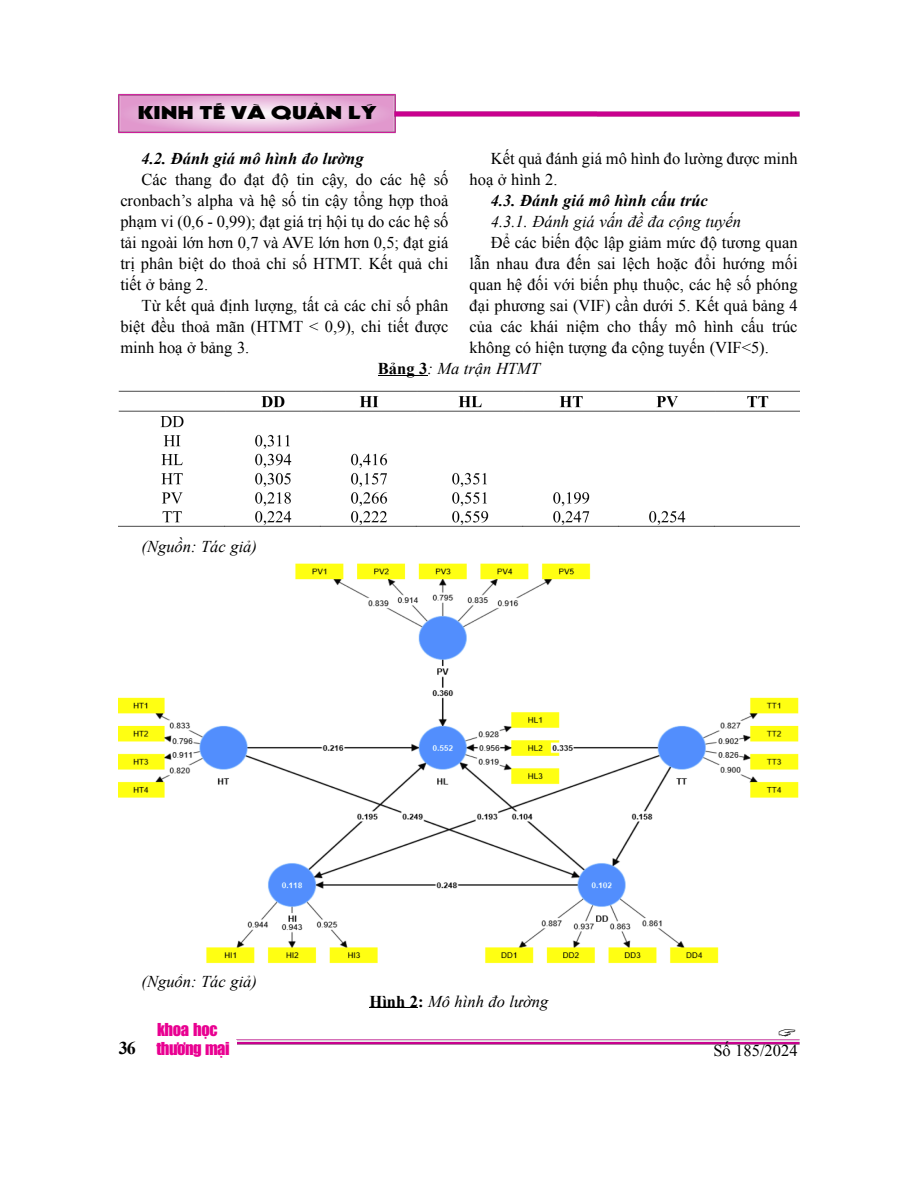
<style>
.page{position:relative;width:918px;height:1188px;background:#fff}
.page>*{position:absolute;margin:0;border:0;box-sizing:border-box;transform-origin:0 0}
.t1{font:18px "UTM Kabel KT";color:#000;scale:1.45 1}
.t2{font:700 18px "Times New Roman";color:#000}
.t3{font:16.5px/21px "Times New Roman";color:#000;text-align:justify}
.t4{font:italic 16.5px "Times New Roman";color:#000}
.t5{font:italic 700 16.5px "Times New Roman";color:#000}
.t6{font:16.5px "UTM Impact";letter-spacing:-.03em;color:#e90091}
.s1{font-weight:700;font-style:normal}
</style>
<div class="page">
<img style="left:236px;top:1039px;width:564px;height:6px">
<img style="left:118px;top:93px;width:278px;height:41px">
<img style="left:392px;top:110px;width:408px;height:8px">
<div style="left:155px;top:1040px;width:82px;height:26px;background:#fff"></div>
<hr style="left:378px;top:375px;width:49px;height:1px;background:#000">
<img style="left:119px;top:390px;width:680px;height:137px">
<hr style="left:370px;top:1007px;width:48px;height:1px;background:#000">
<img style="left:119px;top:563px;width:680px;height:401px">
<p class="t1" style="left:138px;top:101px;width:166px">KINH TẾ VÀ QUẢN LÝ</p>
<p class="t5" style="left:142px;top:149px;width:224px">4.2. Đánh giá mô hình đo lường</p>
<p class="t3" style="left:120px;top:168px;width:330px;text-indent:21px">Các thang đo đạt độ tin cậy, do các hệ số cronbach’s alpha và hệ số tin cậy tổng hợp thoả phạm vi (0,6 - 0,99); đạt giá trị hội tụ do các hệ số tải ngoài lớn hơn 0,7 và AVE lớn hơn 0,5; đạt giá trị phân biệt do thoả chỉ số HTMT. Kết quả chi tiết ở bảng 2.</p>
<p class="t3" style="left:120px;top:294px;width:330px;text-indent:21px">Từ kết quả định lượng, tất cả các chỉ số phân biệt đều thoả mãn (HTMT &lt; 0,9), chi tiết được minh hoạ ở bảng 3.</p>
<p class="t3" style="left:470px;top:148px;width:330px;text-indent:21px">Kết quả đánh giá mô hình đo lường được minh hoạ ở hình 2.</p>
<p class="t5" style="left:491px;top:191px;width:219px">4.3. Đánh giá mô hình cấu trúc</p>
<p class="t4" style="left:491px;top:212px;width:252px">4.3.1. Đánh giá vấn đề đa cộng tuyến</p>
<p class="t3" style="left:470px;top:232px;width:330px;text-indent:21px">Để các biến độc lập giảm mức độ tương quan lẫn nhau đưa đến sai lệch hoặc đổi hướng mối quan hệ đối với biến phụ thuộc, các hệ số phóng đại phương sai (VIF) cần dưới 5. Kết quả bảng 4 của các khái niệm cho thấy mô hình cấu trúc không có hiện tượng đa cộng tuyến (VIF&lt;5).</p>
<p class="t4" style="left:142px;top:537px;width:117px">(Nguồn: Tác giả)</p>
<p class="t4" style="left:378px;top:359px;width:164px"><span class="s1">Bảng 3</span>: Ma trận HTMT</p>
<p class="t4" style="left:142px;top:972px;width:117px">(Nguồn: Tác giả)</p>
<p class="t6" style="left:157px;top:1019px;width:62px">khoa học</p>
<p class="t4" style="left:370px;top:992px;width:180px"><span class="s1">Hình 2:</span> Mô hình đo lường</p>
<p class="t2" style="left:119px;top:1038px;width:19px">36</p>
<p class="t3" style="left:713px;top:1040px;width:86px">Số 185/2024</p>
<p class="t6" style="left:156px;top:1037px;width:75px">thương mại</p>
</div>
